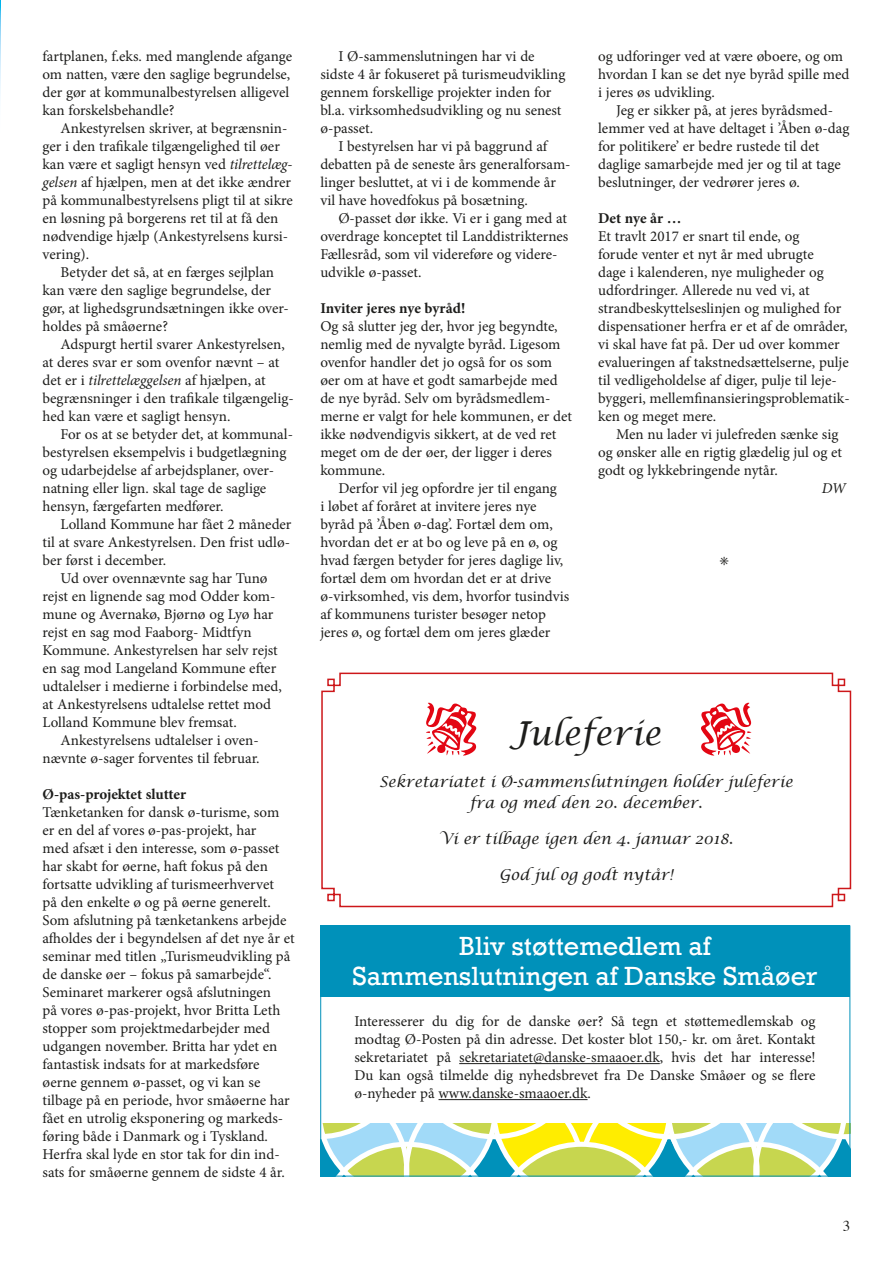
<style>
.page{position:relative;width:893px;height:1263px;background:#fff}
.page>*{position:absolute;margin:0;border:0;box-sizing:border-box;transform-origin:0 0}
.t1{font:italic 33px "Lucida Calligraphy";color:#1d1d1b}
.t2{font:27px/30px "Rockwell";color:#fff;text-align:center}
.t3{font:15px/18px "Minion Pro";color:#1d1d1b}
.t4{font:italic 15px/21px "Lucida Calligraphy";color:#1d1d1b;text-align:center}
.t5{font:700 15px "Minion Pro";letter-spacing:-.005em;color:#1d1d1b}
.t6{font:italic 15px "Minion Pro";color:#1d1d1b}
.t7{font:15px "Times";color:#1d1d1b}
.s1{font-style:italic}
</style>
<div class="page">
<svg style="left:0;top:0;width:1px;height:98px"></svg>
<svg style="left:322px;top:1124px;width:526px;height:50px"></svg>
<hr style="left:459px;top:1063px;width:201px;height:1px;background:#1d1d1b">
<hr style="left:438px;top:1099px;width:150px;height:1px;background:#1d1d1b">
<div style="left:320px;top:925px;width:530px;height:72px;background:#0091ba"></div>
<svg style="left:321px;top:672px;width:531px;height:236px"></svg>
<svg style="left:426px;top:702px;width:50px;height:53px"></svg>
<svg style="left:701px;top:702px;width:50px;height:53px"></svg>
<p class="t3" style="left:43px;top:47px;width:251px">fartplanen, f.eks. med manglende afgange om natten, være den saglige begrundelse, der gør at kommunalbestyrelsen alligevel kan forskelsbehandle?</p>
<p class="t3" style="left:43px;top:119px;width:252px;text-indent:18px">Ankestyrelsen skriver, at begrænsnin&shy;ger i den trafikale tilgængelighed til øer kan være et sagligt hensyn ved <span class="s1">tilrettelæg&shy;gelsen</span> af hjælpen, men at det ikke ændrer på kommunalbestyrelsens pligt til at sikre en løsning på borgerens ret til at få den nødvendige hjælp (Ankestyrelsens kursi&shy;vering).</p>
<p class="t3" style="left:43px;top:263px;width:248px;text-indent:18px">Betyder det så, at en færges sejlplan kan være den saglige begrundelse, der gør, at lighedsgrundsætningen ikke over&shy;holdes på småøerne?</p>
<p class="t3" style="left:43px;top:335px;width:253px;text-indent:18px">Adspurgt hertil svarer Ankestyrelsen, at deres svar er som ovenfor nævnt – at det er i <span class="s1">tilrettelæggelsen</span> af hjælpen, at begrænsninger i den trafikale tilgængelig&shy;hed kan være et sagligt hensyn.</p>
<p class="t3" style="left:43px;top:425px;width:252px;text-indent:18px">For os at se betyder det, at kommunal&shy;bestyrelsen eksempelvis i budgetlægning og udarbejdelse af arbejdsplaner, over&shy;natning eller lign. skal tage de saglige hensyn, færgefarten medfører.</p>
<p class="t3" style="left:61px;top:515px;width:232px">Lolland Kommune har fået 2 måneder</p>
<p class="t3" style="left:43px;top:533px;width:249px">til at svare Ankestyrelsen. Den frist udlø-</p>
<p class="t3" style="left:43px;top:551px;width:125px">ber først i december.</p>
<p class="t3" style="left:61px;top:569px;width:208px">Ud over ovennævnte sag har Tunø</p>
<p class="t3" style="left:43px;top:587px;width:235px">rejst en lignende sag mod Odder kom-</p>
<p class="t3" style="left:43px;top:605px;width:232px">mune og Avernakø, Bjørnø og Lyø har</p>
<p class="t3" style="left:43px;top:623px;width:211px">rejst en sag mod Faaborg- Midtfyn</p>
<p class="t3" style="left:43px;top:641px;width:237px">Kommune. Ankestyrelsen har selv rejst</p>
<p class="t3" style="left:43px;top:659px;width:235px">en sag mod Langeland Kommune efter</p>
<p class="t3" style="left:43px;top:677px;width:241px">udtalelser i medierne i forbindelse med,</p>
<p class="t3" style="left:43px;top:695px;width:230px">at Ankestyrelsens udtalelse rettet mod</p>
<p class="t3" style="left:43px;top:713px;width:196px">Lolland Kommune blev fremsat.</p>
<p class="t3" style="left:61px;top:731px;width:200px">Ankestyrelsens udtalelser i oven-</p>
<p class="t3" style="left:43px;top:749px;width:219px">nævnte ø-sager forventes til februar.</p>
<p class="t5" style="left:43px;top:783px;width:145px">Ø-pas-projektet slutter</p>
<p class="t3" style="left:43px;top:803px;width:254px">Tænketanken for dansk ø-turisme, som er en del af vores ø-pas-projekt, har<br>med afsæt i den interesse, som ø-passet har skabt for øerne, haft fokus på den fortsatte udvikling af turismeerhvervet<br>på den enkelte ø og på øerne generelt.<br>Som afslutning på tænketankens arbejde afholdes der i begyndelsen af det nye år et seminar med titlen „Turismeudvikling på de danske øer – fokus på samarbejde“.<br>Seminaret markerer også afslutningen<br>på vores ø-pas-projekt, hvor Britta Leth stopper som projektmedarbejder med udgangen november. Britta har ydet en fantastisk indsats for at markedsføre øerne gennem ø-passet, og vi kan se tilbage på en periode, hvor småøerne har fået en utrolig eksponering og markeds&shy;føring både i Danmark og i Tyskland.<br>Herfra skal lyde en stor tak for din ind&shy;sats for småøerne gennem de sidste 4 år.</p>
<p class="t3" style="left:320px;top:47px;width:246px;text-indent:18px">I Ø-sammenslutningen har vi de sidste 4 år fokuseret på turismeudvikling gennem forskellige projekter inden for bl.a. virksomhedsudvikling og nu senest ø-passet.</p>
<p class="t3" style="left:320px;top:137px;width:252px;text-indent:18px">I bestyrelsen har vi på baggrund af debatten på de seneste års generalforsam&shy;linger besluttet, at vi i de kommende år vil have hovedfokus på bosætning.</p>
<p class="t3" style="left:320px;top:209px;width:250px;text-indent:18px">Ø-passet dør ikke. Vi er i gang med at overdrage konceptet til Landdistrikternes Fællesråd, som vil videreføre og videre&shy;udvikle ø-passet.</p>
<p class="t5" style="left:320px;top:297px;width:146px">Inviter jeres nye byråd!</p>
<p class="t3" style="left:320px;top:317px;width:253px">Og så slutter jeg der, hvor jeg begyndte, nemlig med de nyvalgte byråd. Ligesom ovenfor handler det jo også for os som øer om at have et godt samarbejde med de nye byråd. Selv om byrådsmedlem&shy;merne er valgt for hele kommunen, er det ikke nødvendigvis sikkert, at de ved ret meget om de der øer, der ligger i deres kommune.</p>
<p class="t3" style="left:320px;top:479px;width:250px;text-indent:18px">Derfor vil jeg opfordre jer til engang<br>i løbet af foråret at invitere jeres nye byråd på ’Åben ø-dag’. Fortæl dem om, hvordan det er at bo og leve på en ø, og hvad færgen betyder for jeres daglige liv, fortæl dem om hvordan det er at drive ø-virksomhed, vis dem, hvorfor tusindvis af kommunens turister besøger netop jeres ø, og fortæl dem om jeres glæder</p>
<p class="t3" style="left:598px;top:47px;width:253px">og udforinger ved at være øboere, og om hvordan I kan se det nye byråd spille med i jeres øs udvikling.</p>
<p class="t3" style="left:598px;top:101px;width:253px;text-indent:18px">Jeg er sikker på, at jeres byrådsmed&shy;lemmer ved at have deltaget i ’Åben ø-dag for politikere’ er bedre rustede til det daglige samarbejde med jer og til at tage beslutninger, der vedrører jeres ø.</p>
<p class="t5" style="left:598px;top:207px;width:85px">Det nye år …</p>
<p class="t3" style="left:598px;top:227px;width:253px">Et travlt 2017 er snart til ende, og<br>forude venter et nyt år med ubrugte<br>dage i kalenderen, nye muligheder og udfordringer. Allerede nu ved vi, at strandbeskyttelseslinjen og mulighed for dispensationer herfra er et af de områder, vi skal have fat på. Der ud over kommer evalueringen af takstnedsættelserne, pulje til vedligeholdelse af diger, pulje til leje&shy;byggeri, mellemfinansieringsproblematik&shy;ken og meget mere.</p>
<p class="t3" style="left:598px;top:425px;width:245px;text-indent:18px">Men nu lader vi julefreden sænke sig og ønsker alle en rigtig glædelig jul og et godt og lykkebringende nytår.</p>
<p class="t6" style="left:822px;top:477px;width:26px">DW</p>
<p class="t6" style="left:719px;top:549px;width:11px">✳</p>
<h1 class="t1" style="left:511px;top:713px;width:151px">Juleferie</h1>
<p class="t4" style="left:379px;top:772px;width:415px">Sekretariatet i Ø-sammenslutningen holder juleferie fra og med den 20. december.</p>
<p class="t4" style="left:439px;top:829px;width:295px">Vi er tilbage igen den 4. januar 2018.</p>
<p class="t4" style="left:499px;top:865px;width:175px">God jul og godt nytår!</p>
<h2 class="t2" style="left:353px;top:932px;width:466px">Bliv støttemedlem af<br>Sammenslutningen af Danske Småøer</h2>
<p class="t3" style="left:354px;top:1012px;width:463px;text-align:justify">Interesserer du dig for de danske øer? Så tegn et støttemedlemskab og modtag Ø-Posten på din adresse. Det koster blot 150,- kr. om året. Kontakt sekretariatet på sekretariatet@danske-smaaoer.dk, hvis det har interesse!<br>Du kan også tilmelde dig nyhedsbrevet fra De Danske Småøer og se flere ø-nyheder på www.danske-smaaoer.dk.</p>
<p class="t7" style="left:843px;top:1211px;width:9px">3</p>
</div>
